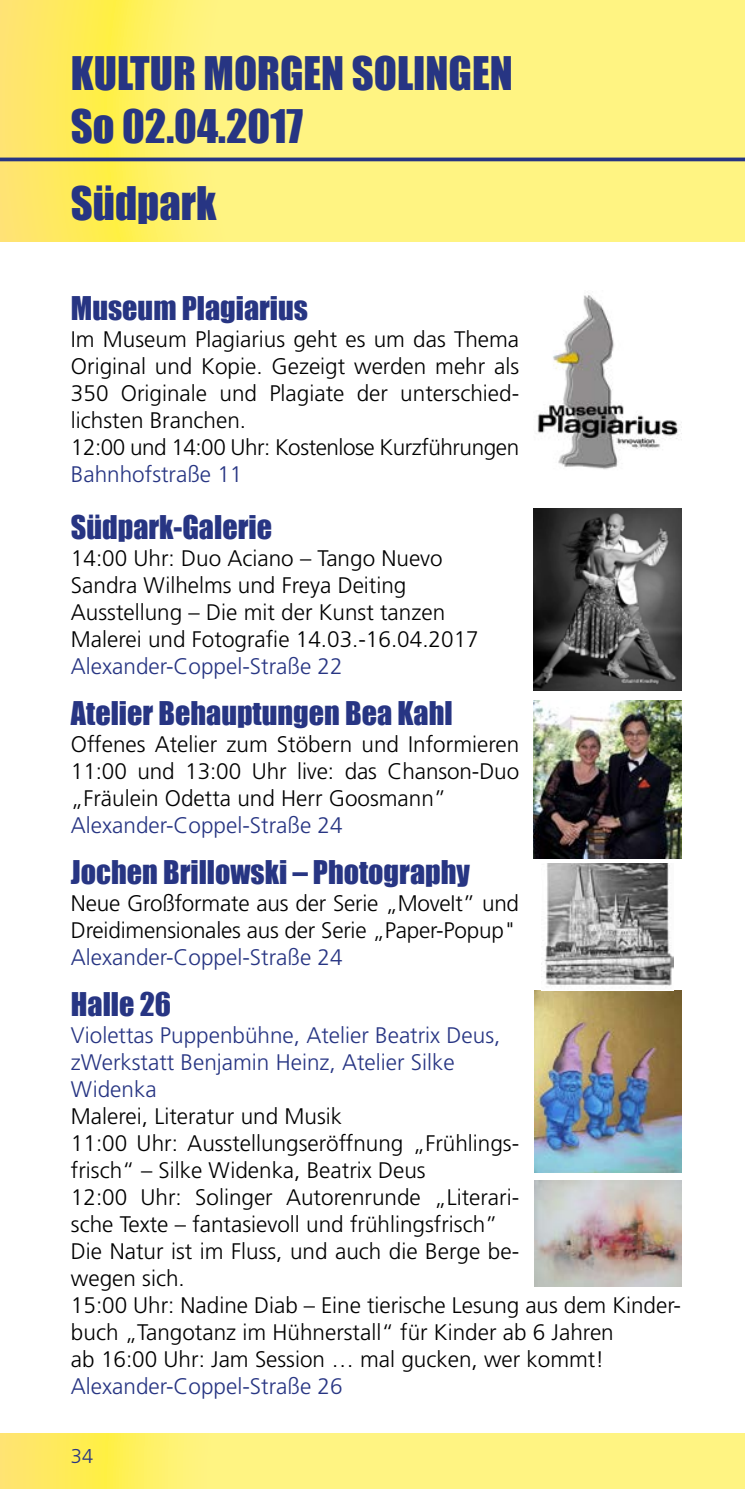
<style>
.page{position:relative;width:745px;height:1489px;background:#fff}
.page>*{position:absolute;margin:0;border:0;box-sizing:border-box;transform-origin:0 0}
.t1{font:42.5px/52.5px "Impact";color:#273583}
.t2{font:30px "Impact";color:#273583}
.t3{font:300 22.5px/27px "Frutiger";color:#000}
.t4{font:300 22.5px/27px "Frutiger";color:#273583}
.t5{font:300 20px "Frutiger LT Std";color:#273583}
</style>
<div class="page">
<svg style="left:0;top:1433px;width:744px;height:55px"></svg>
<img style="left:536px;top:295px;width:144px;height:175px">
<svg style="left:0;top:0;width:744px;height:241px"></svg>
<svg style="left:0;top:157px;width:744px;height:4px;fill:#273583"></svg>
<img style="left:533px;top:508px;width:147px;height:182px">
<img style="left:533px;top:700px;width:147px;height:158px">
<img style="left:534px;top:990px;width:146px;height:182px">
<img style="left:534px;top:1180px;width:146px;height:106px">
<img style="left:541px;top:863px;width:132px;height:123px">
<h1 class="t1" style="left:71px;top:46px;width:443px">KULTUR MORGEN SOLINGEN<br>So 02.04.2017</h1>
<h1 class="t1" style="left:71px;top:176px;width:147px">Südpark</h1>
<h2 class="t2" style="left:71px;top:285px;width:238px">Museum Plagiarius</h2>
<p class="t3" style="left:71px;top:325px;width:449px">Im Museum Plagiarius geht es um das Thema Original und Kopie. Gezeigt werden mehr als 350 Originale und Plagiate der unterschied&shy;lichsten Branchen.<br>12:00 und 14:00 Uhr: Kostenlose Kurzführungen</p>
<p class="t4" style="left:71px;top:460px;width:173px">Bahnhofstraße 11</p>
<h2 class="t2" style="left:71px;top:504px;width:202px">Südpark-Galerie</h2>
<p class="t3" style="left:71px;top:544px;width:409px">14:00 Uhr: Duo Aciano – Tango Nuevo Sandra Wilhelms und Freya Deiting Ausstellung – Die mit der Kunst tanzen Malerei und Fotografie 14.03.-16.04.2017</p>
<p class="t4" style="left:71px;top:652px;width:273px">Alexander-Coppel-Straße 22</p>
<h2 class="t2" style="left:71px;top:690px;width:383px">Atelier Behauptungen Bea Kahl</h2>
<p class="t3" style="left:71px;top:730px;width:449px;text-align:justify">Offenes Atelier zum Stöbern und Informieren 11:00 und 13:00 Uhr live: das Chanson-Duo „Fräulein Odetta und Herr Goosmann”</p>
<p class="t4" style="left:71px;top:811px;width:273px">Alexander-Coppel-Straße 24</p>
<h2 class="t2" style="left:71px;top:849px;width:400px">Jochen Brillowski – Photography</h2>
<p class="t3" style="left:71px;top:889px;width:449px">Neue Großformate aus der Serie „MoveIt” und<br>Dreidimensionales aus der Serie „Paper-Popup"</p>
<p class="t4" style="left:71px;top:943px;width:273px">Alexander-Coppel-Straße 24</p>
<h2 class="t2" style="left:71px;top:981px;width:102px">Halle 26</h2>
<p class="t4" style="left:71px;top:1021px;width:430px">Violettas Puppenbühne, Atelier Beatrix Deus, zWerkstatt Benjamin Heinz, Atelier Silke<br>Widenka</p>
<p class="t3" style="left:71px;top:1102px;width:611px">Malerei, Literatur und Musik<br>11:00 Uhr: Ausstellungseröffnung „Frühlings-<br>frisch“ – Silke Widenka, Beatrix Deus<br>12:00 Uhr: Solinger Autorenrunde „Literari-<br>sche Texte – fantasievoll und frühlingsfrisch”<br>Die Natur ist im Fluss, und auch die Berge be-<br>wegen sich.<br>15:00 Uhr: Nadine Diab – Eine tierische Lesung aus dem Kinder&shy;buch „Tangotanz im Hühnerstall“ für Kinder ab 6 Jahren<br>ab 16:00 Uhr: Jam Session … mal gucken, wer kommt!</p>
<p class="t4" style="left:71px;top:1372px;width:273px">Alexander-Coppel-Straße 26</p>
<p class="t5" style="left:71px;top:1444px;width:24px">34</p>
</div>
